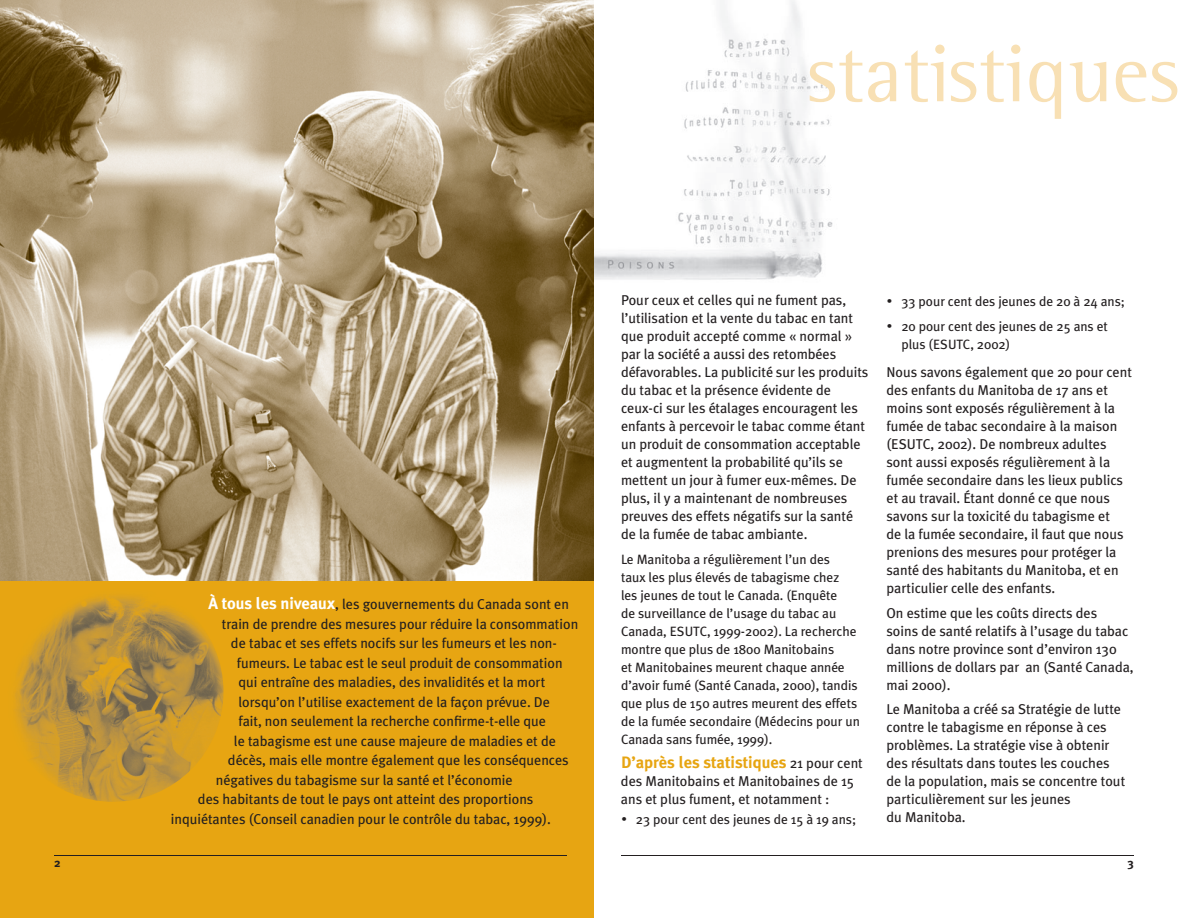
<style>
.page{position:relative;width:1188px;height:918px;background:#fff}
.page>*{position:absolute;margin:0;border:0;box-sizing:border-box;transform-origin:0 0}
.t1{font:82.8px "Rotis Semi Serif";letter-spacing:-.005em;color:#f8e0b4}
.t2{font:700 16.5px "Meta Plus";letter-spacing:-.005em;color:#e7a512}
.t3{font:14.25px/18px "Meta Plus";letter-spacing:-.005em;color:#231f20}
.t4{font:13.5px/18px "Meta Plus";letter-spacing:-.005em;color:#231f20}
.t5{font:700 12px "Meta Plus";color:#231f20}
.s1{font-weight:700;font-size:16.5px;color:#fff}
.s2{font-weight:400;font-size:14.25px;color:#231f20}
</style>
<div class="page">
<img style="left:594px;top:0;width:239px;height:280px">
<div style="left:0;top:351px;width:594px;height:567px;background:#e7a512"></div>
<img style="left:15px;top:596px;width:209px;height:206px">
<img style="left:0;top:0;width:594px;height:580px">
<hr style="left:54px;top:855px;width:513px;height:1px;background:#231f20">
<hr style="left:621px;top:855px;width:513px;height:1px;background:#231f20">
<h1 class="t1" style="left:807px;top:25px;width:374px">statistiques</h1>
<p class="t3" style="left:208px;top:595px;width:362px"><span class="s1">À tous les niveaux</span>, les gouvernements du Canada sont en</p>
<p class="t3" style="left:222px;top:615px;width:358px">train de prendre des mesures pour réduire la consommation</p>
<p class="t3" style="left:231px;top:634px;width:327px">de tabac et ses effets nocifs sur les fumeurs et les non-</p>
<p class="t3" style="left:237px;top:654px;width:327px">fumeurs. Le tabac est le seul produit de consommation</p>
<p class="t3" style="left:239px;top:673px;width:308px">qui entraîne des maladies, des invalidités et la mort</p>
<p class="t3" style="left:239px;top:693px;width:313px">lorsqu’on l’utilise exactement de la façon prévue. De</p>
<p class="t3" style="left:239px;top:712px;width:309px">fait, non seulement la recherche confirme-t-elle que</p>
<p class="t3" style="left:234px;top:732px;width:324px">le tabagisme est une cause majeure de maladies et de</p>
<p class="t3" style="left:228px;top:751px;width:342px">décès, mais elle montre également que les conséquences</p>
<p class="t3" style="left:216px;top:771px;width:298px">négatives du tabagisme sur la santé et l’économie</p>
<p class="t3" style="left:198px;top:790px;width:337px">des habitants de tout le pays ont atteint des proportions</p>
<p class="t3" style="left:171px;top:810px;width:381px">inquiétantes (Conseil canadien pour le contrôle du tabac, 1999).</p>
<p class="t3" style="left:621px;top:291px;width:249px">Pour ceux et celles qui ne fument pas, l’utilisation et la vente du tabac en tant que produit accepté comme « normal » par la société a aussi des retombées défavorables. La publicité sur les produits du tabac et la présence évidente de ceux-ci sur les étalages encouragent les enfants à percevoir le tabac comme étant un produit de consommation acceptable et augmentent la probabilité qu’ils se mettent un jour à fumer eux-mêmes. De plus, il y a maintenant de nombreuses preuves des effets négatifs sur la santé de la fumée de tabac ambiante.</p>
<p class="t4" style="left:621px;top:550px;width:240px">Le Manitoba a régulièrement l’un des<br>taux les plus élevés de tabagisme chez<br>les jeunes de tout le Canada. (Enquête<br>de surveillance de l’usage du tabac au Canada, ESUTC, 1999-2002). La recherche montre que plus de 1800 Manitobains<br>et Manitobaines meurent chaque année d’avoir fumé (Santé Canada, 2000), tandis que plus de 150 autres meurent des effets de la fumée secondaire (Médecins pour un Canada sans fumée, 1999).</p>
<p class="t2" style="left:621px;top:753px;width:243px">D’après les statistiques <span class="s2">21 pour cent</span></p>
<p class="t3" style="left:621px;top:772px;width:235px">des Manitobains et Manitobaines de 15 ans et plus fument, et notamment :</p>
<p class="t4" style="left:621px;top:811px;width:237px">• 23 pour cent des jeunes de 15 à 19 ans;</p>
<p class="t4" style="left:886px;top:292px;width:240px">• 33 pour cent des jeunes de 20 à 24 ans;</p>
<p class="t4" style="left:901px;top:317px;width:208px;text-indent:-15px">• 20 pour cent des jeunes de 25 ans et plus (ESUTC, 2002)</p>
<p class="t3" style="left:886px;top:363px;width:247px">Nous savons également que 20 pour cent des enfants du Manitoba de 17 ans et moins sont exposés régulièrement à la fumée de tabac secondaire à la maison (ESUTC, 2002). De nombreux adultes sont aussi exposés régulièrement à la fumée secondaire dans les lieux publics et au travail. Étant donné ce que nous savons sur la toxicité du tabagisme et<br>de la fumée secondaire, il faut que nous prenions des mesures pour protéger la santé des habitants du Manitoba, et en particulier celle des enfants.</p>
<p class="t3" style="left:886px;top:604px;width:249px">On estime que les coûts directs des<br>soins de santé relatifs à l’usage du tabac dans notre province sont d’environ 130 millions de dollars par an (Santé Canada, mai 2000).</p>
<p class="t3" style="left:886px;top:700px;width:240px">Le Manitoba a créé sa Stratégie de lutte contre le tabagisme en réponse à ces problèmes. La stratégie vise à obtenir des résultats dans toutes les couches de la population, mais se concentre tout particulièrement sur les jeunes<br>du Manitoba.</p>
<p class="t5" style="left:54px;top:856px;width:8px">2</p>
<p class="t5" style="left:1128px;top:856px;width:8px">3</p>
</div>
